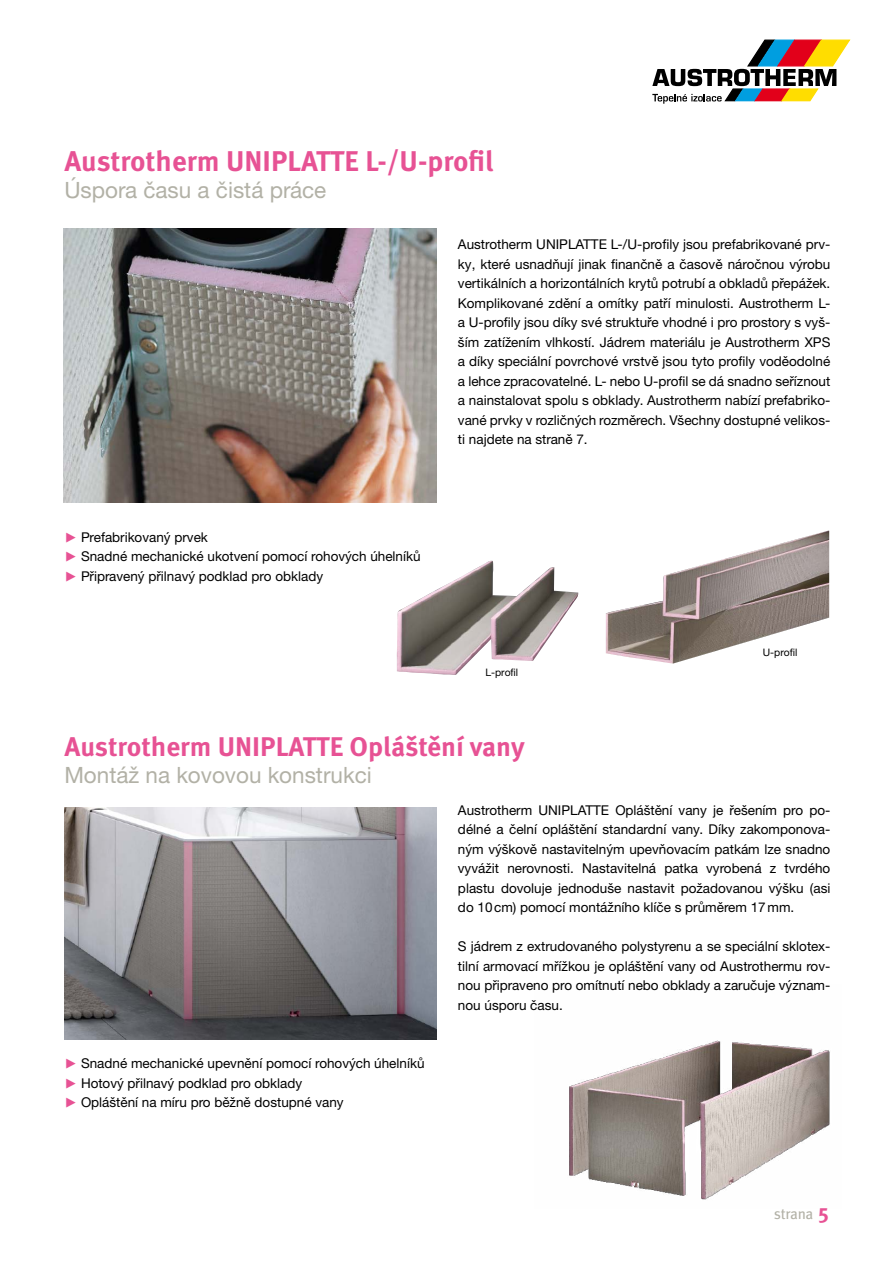
<style>
.page{position:relative;width:893px;height:1263px;background:#fff}
.page>*{position:absolute;margin:0;border:0;box-sizing:border-box;transform-origin:0 0}
.t1{font:700 28.5px "Meta Pro";color:#e75294}
.t2{font:700 27px "Meta Pro";color:#e75294}
.t3{font:22.5px "Helvetica Neue LTW1 G";color:#b2b1a6}
.t4{font:15px "Meta Pro";letter-spacing:-.03em;color:#b2b1a6}
.t5{font:13.5px/19.5px "Helvetica Neue LTW1 G";color:#000;text-align:justify}
.t6{font:10.35px "Helvetica Neue LT Pro";color:#000}
.s1{font-family:"Scala Sans Pro";font-weight:700;color:#e75294}
.s2{font-weight:700;font-size:21px;color:#e75294}
</style>
<div class="page">
<img style="left:64px;top:229px;width:372px;height:273px">
<img style="left:64px;top:808px;width:372px;height:232px">
<img style="left:569px;top:1040px;width:261px;height:160px">
<img style="left:397px;top:561px;width:181px;height:114px">
<img style="left:606px;top:531px;width:223px;height:132px">
<svg style="left:652px;top:40px;width:198px;height:64px"></svg>
<h1 class="t1" style="left:64px;top:143px;width:431px">Austrotherm UNIPLATTE L-/U-profil</h1>
<h3 class="t3" style="left:64px;top:176px;width:263px">Úspora času a čistá práce</h3>
<p class="t5" style="left:64px;top:527px;width:358px;text-align:left"><span class="s1">▶</span> Prefabrikovaný prvek<br><span class="s1">▶</span> Snadné mechanické ukotvení pomocí rohových úhelníků <span class="s1">▶</span> Připravený přilnavý podklad pro obklady</p>
<p class="t5" style="left:458px;top:234px;width:374px">Austrotherm UNIPLATTE L-/U-profily jsou prefabrikované prv&shy;ky, které usnadňují jinak finančně a časově náročnou výrobu vertikálních a horizontálních krytů potrubí a obkladů přepážek.<br>Komplikované zdění a omítky patří minulosti. Austrotherm L&shy;a U-profily jsou díky své struktuře vhodné i pro prostory s vyš&shy;ším zatížením vlhkostí. Jádrem materiálu je Austrotherm XPS a díky speciální povrchové vrstvě jsou tyto profily voděodolné a lehce zpracovatelné. L- nebo U-profil se dá snadno seříznout a nainstalovat spolu s obklady. Austrotherm nabízí prefabriko&shy;vané prvky v rozličných rozměrech. Všechny dostupné velikos&shy;ti najdete na straně 7.</p>
<p class="t6" style="left:485px;top:666px;width:34px">L-profil</p>
<p class="t6" style="left:763px;top:646px;width:36px">U-profil</p>
<h2 class="t2" style="left:64px;top:730px;width:462px">Austrotherm UNIPLATTE Opláštění vany</h2>
<h3 class="t3" style="left:64px;top:761px;width:309px">Montáž na kovovou konstrukci</h3>
<p class="t5" style="left:64px;top:1053px;width:362px;text-align:left"><span class="s1">▶</span> Snadné mechanické upevnění pomocí rohových úhelníků <span class="s1">▶</span> Hotový přilnavý podklad pro obklady<br><span class="s1">▶</span> Opláštění na míru pro běžně dostupné vany</p>
<p class="t5" style="left:458px;top:800px;width:374px">Austrotherm UNIPLATTE Opláštění vany je řešením pro po&shy;délné a čelní opláštění standardní vany. Díky zakomponova&shy;ným výškově nastavitelným upevňovacím patkám lze snadno vyvážit nerovnosti. Nastavitelná patka vyrobená z tvrdého plastu dovoluje jednoduše nastavit požadovanou výšku (asi do 10cm) pomocí montážního klíče s průměrem 17mm.</p>
<p class="t5" style="left:458px;top:936px;width:374px">S jádrem z extrudovaného polystyrenu a se speciální sklotex&shy;tilní armovací mřížkou je opláštění vany od Austrothermu rov&shy;nou připraveno pro omítnutí nebo obklady a zaručuje význam&shy;nou úsporu času.</p>
<p class="t4" style="left:774px;top:1202px;width:57px">strana <span class="s2">5</span></p>
</div>
